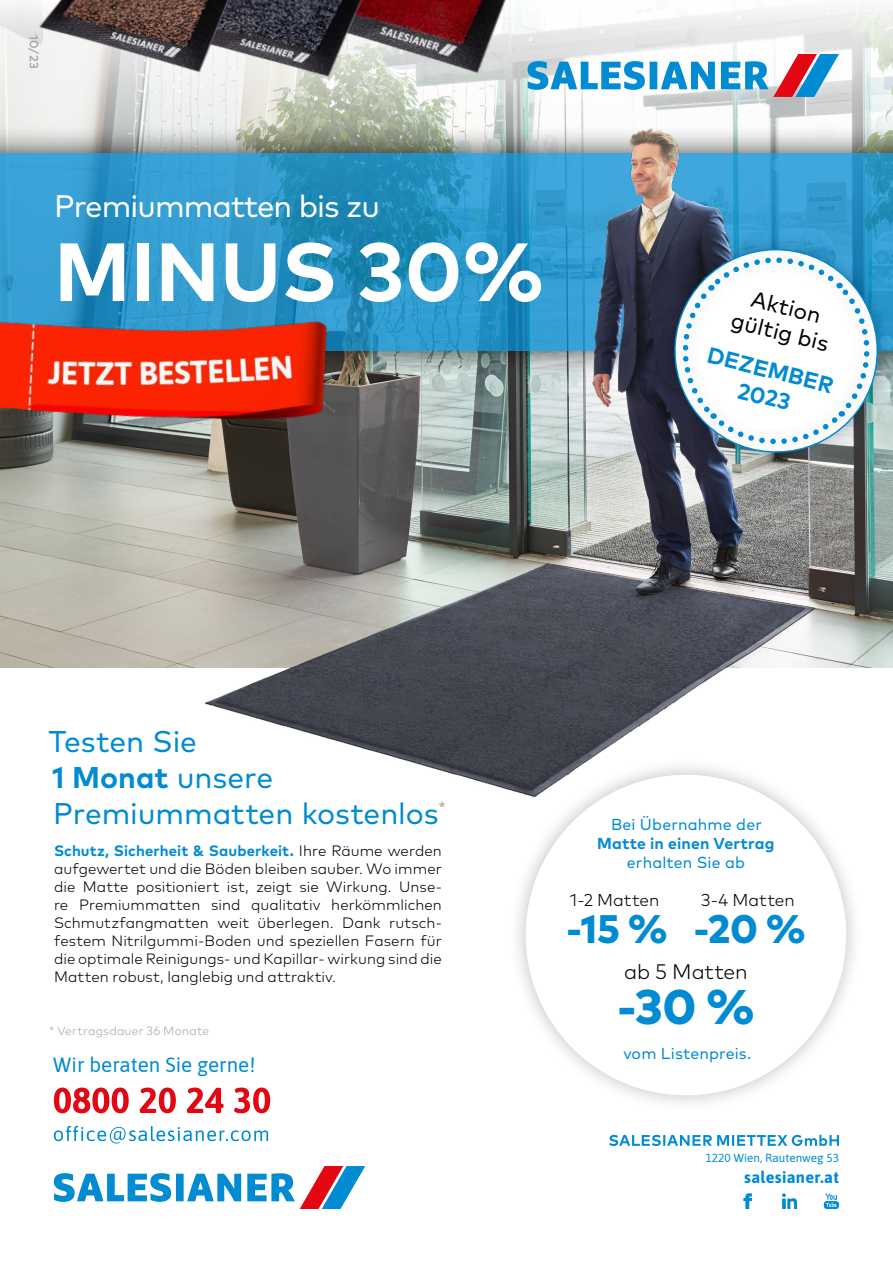
<style>
.page{position:relative;width:893px;height:1263px;background:#fff}
.page>*{position:absolute;margin:0;border:0;box-sizing:border-box;transform-origin:0 0}
.t1{font:700 82.35px "Mark Pro";color:#fff}
.t2{font:800 48.6px "Mark Pro";color:#008bd2}
.t3{font:800 39.75px "Mark Pro";color:#008bd2}
.t4{font:31.05px "Mark Pro";letter-spacing:-.03em;color:#fff}
.t5{font:30px/36px "Mark Pro";letter-spacing:-.005em;color:#008bd2}
.t6{font:22.5px/25.5px "Mark Pro";color:#000;text-align:center}
.t7{font:700 22.5px/27px "Mark Pro";color:#008bd2;text-align:center}
.t8{font:300 21px "Mark Pro";letter-spacing:-.005em;color:#000}
.t9{font:20.55px "Asap";color:#008bd2}
.t10{font:300 17.1px "Mark Pro";color:#000}
.t11{font:700 16.5px "Asap";letter-spacing:.015em;color:#008bd2}
.t12{font:15.9px "Mark Pro";letter-spacing:.005em;color:#008bd2}
.t13{font:700 15.9px "Mark Pro";letter-spacing:.01em;color:#008bd2}
.t14{font:300 15px/18px "Mark Pro";letter-spacing:.005em;color:#000;text-align:justify}
.t15{font:300 12px "Mark Pro";letter-spacing:.015em;color:#a8a8a7}
.t16{font:500 12px "Mark Pro";color:#a3a3a3}
.t17{font:11.7px "Asap";color:#008bd2}
.s1{font-weight:700}
.s2{font-weight:700;color:#008bd2}
</style>
<div class="page">
<img style="left:0;top:3px;width:152px;height:665px">
<svg style="left:0;top:153px;width:152px;height:124px;fill:#379fd4"></svg>
<svg style="left:824px;top:1193px;width:15px;height:16px"></svg>
<svg style="left:782px;top:1193px;width:15px;height:16px"></svg>
<svg style="left:743px;top:1193px;width:9px;height:16px"></svg>
<svg style="left:54px;top:1126px;width:214px;height:17px"></svg>
<svg style="left:54px;top:1087px;width:216px;height:26px"></svg>
<svg style="left:53px;top:1166px;width:312px;height:43px"></svg>
<svg style="left:609px;top:1135px;width:230px;height:11px"></svg>
<img style="left:152px;top:8px;width:741px;height:782px">
<div style="left:656px;top:231px;width:237px;height:239px;background:#000;opacity:.23"></div>
<svg style="left:662px;top:237px;width:228px;height:225px"></svg>
<div style="left:668px;top:242px;width:216px;height:217px;background:#000;opacity:.23"></div>
<svg style="left:677px;top:252px;width:198px;height:197px"></svg>
<img style="left:0;top:277px;width:446px;height:199px">
<img style="left:393px;top:0;width:129px;height:81px">
<img style="left:158px;top:0;width:235px;height:97px">
<img style="left:29px;top:0;width:235px;height:91px">
<div style="left:508px;top:757px;width:356px;height:356px;background:#000;opacity:.25"></div>
<div style="left:526px;top:775px;width:320px;height:320px;background:#fff;border-radius:50%"></div>
<p class="t16" style="left:43px;top:35px;width:35px;rotate:90deg">10/23</p>
<h3 class="t4" style="left:54px;top:182px;width:328px">Premiummatten bis zu</h3>
<h1 class="t1" style="left:54px;top:209px;width:492px">MINUS 30%</h1>
<h3 class="t6" style="left:741px;top:281px;width:101px;rotate:14deg">Aktion gültig bis</h3>
<h3 class="t7" style="left:711px;top:339px;width:131px;rotate:14deg">DEZEMBER<br>2023</h3>
<h3 class="t5" style="left:48px;top:721px;width:399px">Testen Sie<br><span class="s1">1 Monat</span> unsere<br>Premiummatten kostenlos<sup>*</sup></h3>
<p class="t14" style="left:54px;top:840px;width:389px"><span class="s2">Schutz, Sicherheit &amp; Sauberkeit.</span> Ihre Räume werden aufgewertet und die Böden bleiben sauber. Wo immer die Matte positioniert ist, zeigt sie Wirkung. Unse&shy;re Premiummatten sind qualitativ herkömmlichen Schmutzfangmatten weit überlegen. Dank rutsch&shy;festem Nitrilgummi-Boden und speziellen Fasern für die optimale Reinigungs- und Kapillar- wirkung sind die Matten robust, langlebig und attraktiv.</p>
<p class="t15" style="left:49px;top:1022px;width:161px">* Vertragsdauer 36 Monate</p>
<h3 class="t9" style="left:53px;top:1051px;width:204px">Wir beraten Sie gerne!</h3>
<p class="t12" style="left:611px;top:812px;width:153px">Bei Übernahme der</p>
<p class="t13" style="left:597px;top:831px;width:179px">Matte in einen Vertrag</p>
<p class="t12" style="left:627px;top:850px;width:120px">erhalten Sie ab</p>
<p class="t10" style="left:570px;top:887px;width:91px">1-2 Matten</p>
<h3 class="t3" style="left:566px;top:899px;width:102px">-15 %</h3>
<p class="t10" style="left:701px;top:887px;width:95px">3-4 Matten</p>
<h3 class="t3" style="left:694px;top:899px;width:113px">-20 %</h3>
<h3 class="t8" style="left:624px;top:956px;width:125px">ab 5 Matten</h3>
<h2 class="t2" style="left:618px;top:969px;width:138px">-30 %</h2>
<p class="t12" style="left:623px;top:1041px;width:130px">vom Listenpreis.</p>
<p class="t17" style="left:705px;top:1150px;width:135px">1220 Wien, Rautenweg 53</p>
<p class="t11" style="left:744px;top:1165px;width:96px">salesianer.at</p>
</div>
